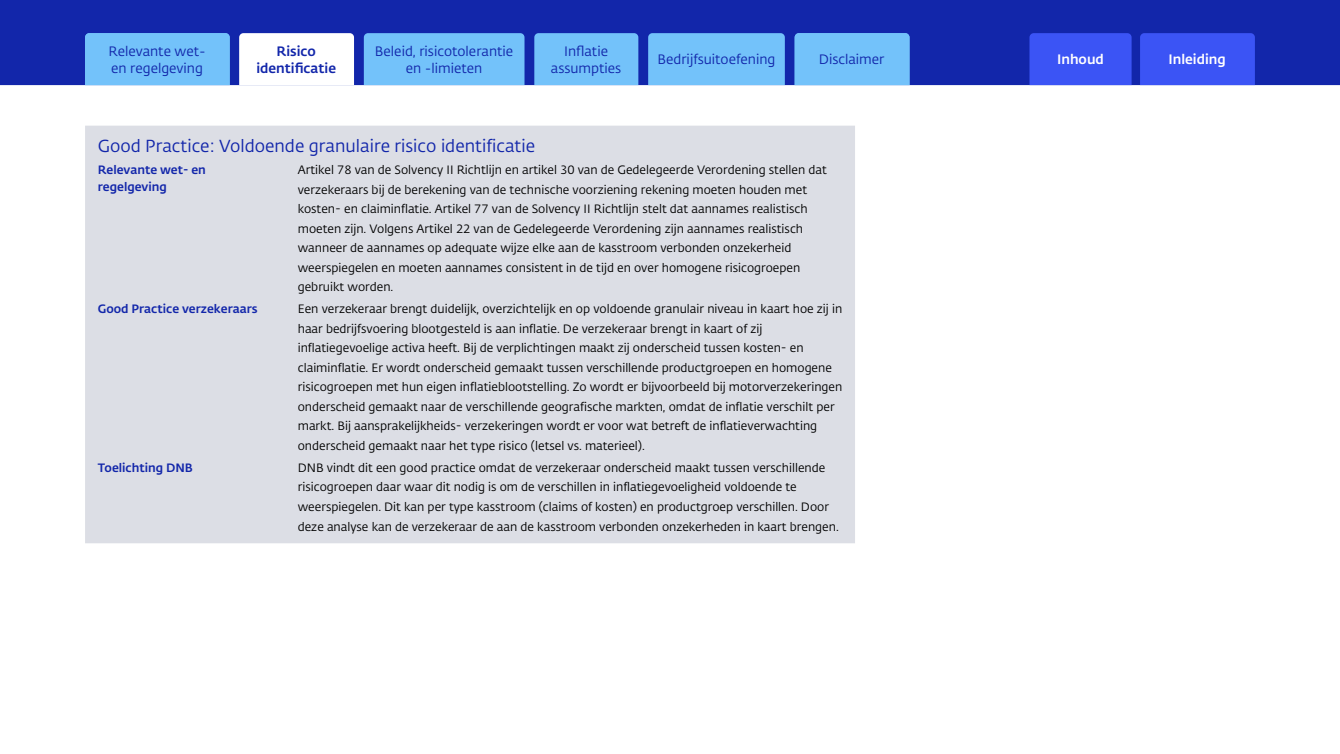
<style>
.page{position:relative;width:1340px;height:754px;background:#fff}
.page>*{position:absolute;margin:0;border:0;box-sizing:border-box;transform-origin:0 0}
.Tabel_kop{font:17.25px "DNB Fedra";color:#1226aa}
.t1{font:13.5px/16.5px "DNB Fedra";color:#1226aa;text-align:center}
.t2{font:500 13.5px/16.5px "DNB Fedra";color:#1226aa;text-align:center}
.t3{font:500 13.5px "DNB Fedra";color:#fff}
.Tabel_Brood_TEKST{font:12px/19.5px "DNB Fedra";color:#000}
.Tabel_Brood_TEKST_Bo{font:500 12px/16.5px "DNB Fedra";color:#1226aa}
</style>
<div class="page">
<div style="left:0;top:0;width:1339px;height:85px;background:#1226aa"></div>
<div style="left:1140px;top:33px;width:114px;height:52px;background:#3b54f5"></div>
<div style="left:1029px;top:33px;width:102px;height:52px;background:#3b54f5"></div>
<svg style="left:239px;top:33px;width:115px;height:52px"></svg>
<div style="left:364px;top:33px;width:160px;height:52px;background:#73c2fa"></div>
<div style="left:534px;top:33px;width:104px;height:52px;background:#73c2fa"></div>
<div style="left:648px;top:33px;width:136px;height:52px;background:#73c2fa"></div>
<div style="left:85px;top:33px;width:145px;height:52px;background:#73c2fa"></div>
<div style="left:794px;top:33px;width:115px;height:52px;background:#73c2fa"></div>
<div style="left:85px;top:126px;width:770px;height:417px;background:#dcdee5"></div>
<p class="t2" style="left:256px;top:43px;width:81px">Risico identificatie</p>
<p class="t1" style="left:375px;top:43px;width:140px">Beleid, risicotolerantie en -limieten</p>
<p class="t1" style="left:551px;top:43px;width:72px">Inflatie assumpties</p>
<p class="t1" style="left:657px;top:52px;width:119px">Bedrijfsuitoefening</p>
<p class="t1" style="left:108px;top:43px;width:99px;text-align:left">Relevante wet&shy;en -regelgeving</p>
<p class="t1" style="left:818px;top:52px;width:67px">Disclaimer</p>
<p class="Tabel_kop" style="left:98px;top:135px;width:439px">Good Practice: Voldoende granulaire risico identificatie</p>
<p class="Tabel_Brood_TEKST_Bo" style="left:98px;top:162px;width:110px">Relevante wet- en regelgeving</p>
<p class="Tabel_Brood_TEKST" style="left:298px;top:160px;width:530px">Artikel 78 van de Solvency II Richtlijn en artikel 30 van de Gedelegeerde Verordening stellen dat verzekeraars bij de berekening van de technische voorziening rekening moeten houden met kosten- en claiminflatie. Artikel 77 van de Solvency II Richtlijn stelt dat aannames realistisch moeten zijn. Volgens Artikel 22 van de Gedelegeerde Verordening zijn aannames realistisch wanneer de aannames op adequate wijze elke aan de kasstroom verbonden onzekerheid weerspiegelen en moeten aannames consistent in de tijd en over homogene risicogroepen gebruikt worden.</p>
<p class="Tabel_Brood_TEKST_Bo" style="left:98px;top:301px;width:161px">Good Practice verzekeraars</p>
<p class="Tabel_Brood_TEKST" style="left:298px;top:299px;width:546px">Een verzekeraar brengt duidelijk, overzichtelijk en op voldoende granulair niveau in kaart hoe zij in haar bedrijfsvoering blootgesteld is aan inflatie. De verzekeraar brengt in kaart of zij inflatiegevoelige activa heeft. Bij de verplichtingen maakt zij onderscheid tussen kosten- en claiminflatie. Er wordt onderscheid gemaakt tussen verschillende productgroepen en homogene risicogroepen met hun eigen inflatieblootstelling. Zo wordt er bijvoorbeeld bij motorverzekeringen onderscheid gemaakt naar de verschillende geografische markten, omdat de inflatie verschilt per markt. Bij aansprakelijkheids- verzekeringen wordt er voor wat betreft de inflatieverwachting onderscheid gemaakt naar het type risico (letsel vs. materieel).</p>
<p class="Tabel_Brood_TEKST_Bo" style="left:98px;top:459px;width:97px">Toelichting DNB</p>
<p class="Tabel_Brood_TEKST" style="left:298px;top:458px;width:542px">DNB vindt dit een good practice omdat de verzekeraar onderscheid maakt tussen verschillende risicogroepen daar waar dit nodig is om de verschillen in inflatiegevoeligheid voldoende te weerspiegelen. Dit kan per type kasstroom (claims of kosten) en productgroep verschillen. Door deze analyse kan de verzekeraar de aan de kasstroom verbonden onzekerheden in kaart brengen.</p>
<p class="t3" style="left:1057px;top:51px;width:48px">Inhoud</p>
<p class="t3" style="left:1168px;top:51px;width:59px">Inleiding</p>
</div>
